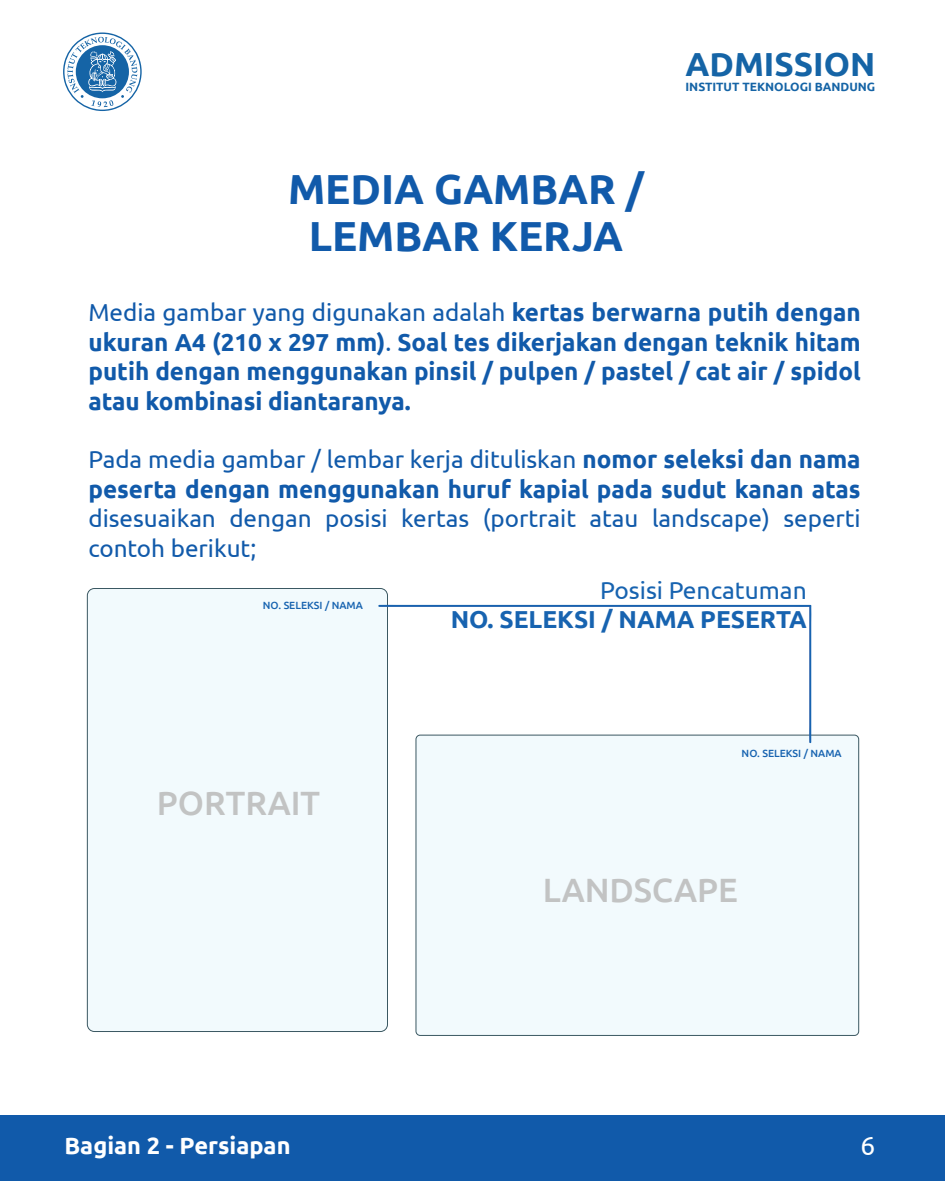
<style>
.page{position:relative;width:945px;height:1182px;background:#fff}
.page>*{position:absolute;margin:0;border:0;box-sizing:border-box;transform-origin:0 0}
.t1{font:700 42px/47.2px "Ubuntu";color:#115aaa;text-align:center}
.t2{font:500 33.69px "Ubuntu";color:#c2c3c3}
.t3{font:700 33.34px "Ubuntu";color:#1564a6}
.t4{font:26.25px "Ubuntu";color:#fff}
.t5{font:700 24.5px/29.4px "Ubuntu";color:#115aaa;text-align:justify}
.t6{font:24.5px/29.4px "Ubuntu";color:#115aaa}
.t7{font:700 24.5px "Ubuntu";color:#1763b0}
.t8{font:24.5px "Ubuntu";color:#1763b0}
.t9{font:700 23.62px "Ubuntu";color:#fff}
.t10{font:700 11.99px "Ubuntu";color:#1564a6}
.t11{font:500 10.41px "Ubuntu";color:#1763b0}
.s1{font-weight:400}
</style>
<div class="page">
<div style="left:87px;top:588px;width:301px;height:443px;background:#f2fafd;border-radius:7px"></div>
<div style="left:416px;top:735px;width:443px;height:300px;background:#f2fafd;border-radius:4px"></div>
<svg style="left:378px;top:604px;width:434px;height:139px"></svg>
<div style="left:0;top:1114px;width:945px;height:66px;background:#115aaa"></div>
<svg style="left:63px;top:32px;width:79px;height:79px"></svg>
<h1 class="t1" style="left:288px;top:165px;width:357px">MEDIA GAMBAR /<br>LEMBAR KERJA</h1>
<h3 class="t3" style="left:685px;top:45px;width:191px">ADMISSION</h3>
<p class="t10" style="left:685px;top:80px;width:191px">INSTITUT TEKNOLOGI BANDUNG</p>
<p class="t5" style="left:88px;top:297px;width:774px"><span class="s1">Media gambar yang digunakan adalah</span> kertas berwarna putih dengan ukuran A4 (210 x 297 mm)<span class="s1">.</span> Soal tes dikerjakan dengan teknik hitam putih dengan menggunakan pinsil / pulpen / pastel / cat air / spidol atau kombinasi diantaranya.</p>
<p class="t5" style="left:88px;top:444px;width:774px"><span class="s1">Pada media gambar / lembar kerja dituliskan</span> nomor seleksi dan nama peserta dengan menggunakan huruf kapial pada sudut kanan atas</p>
<p class="t6" style="left:88px;top:503px;width:774px">disesuaikan dengan posisi kertas (portrait atau landscape) seperti contoh berikut;</p>
<p class="t11" style="left:263px;top:599px;width:102px">NO. SELEKSI / NAMA</p>
<h2 class="t2" style="left:157px;top:783px;width:165px">PORTRAIT</h2>
<p class="t8" style="left:600px;top:575px;width:208px">Posisi Pencatuman</p>
<p class="t7" style="left:451px;top:605px;width:358px">NO. SELEKSI / NAMA PESERTA</p>
<p class="t11" style="left:742px;top:747px;width:102px">NO. SELEKSI / NAMA</p>
<h2 class="t2" style="left:543px;top:870px;width:197px">LANDSCAPE</h2>
<p class="t9" style="left:64px;top:1131px;width:228px">Bagian 2 - Persiapan</p>
<p class="t4" style="left:861px;top:1130px;width:16px">6</p>
</div>
